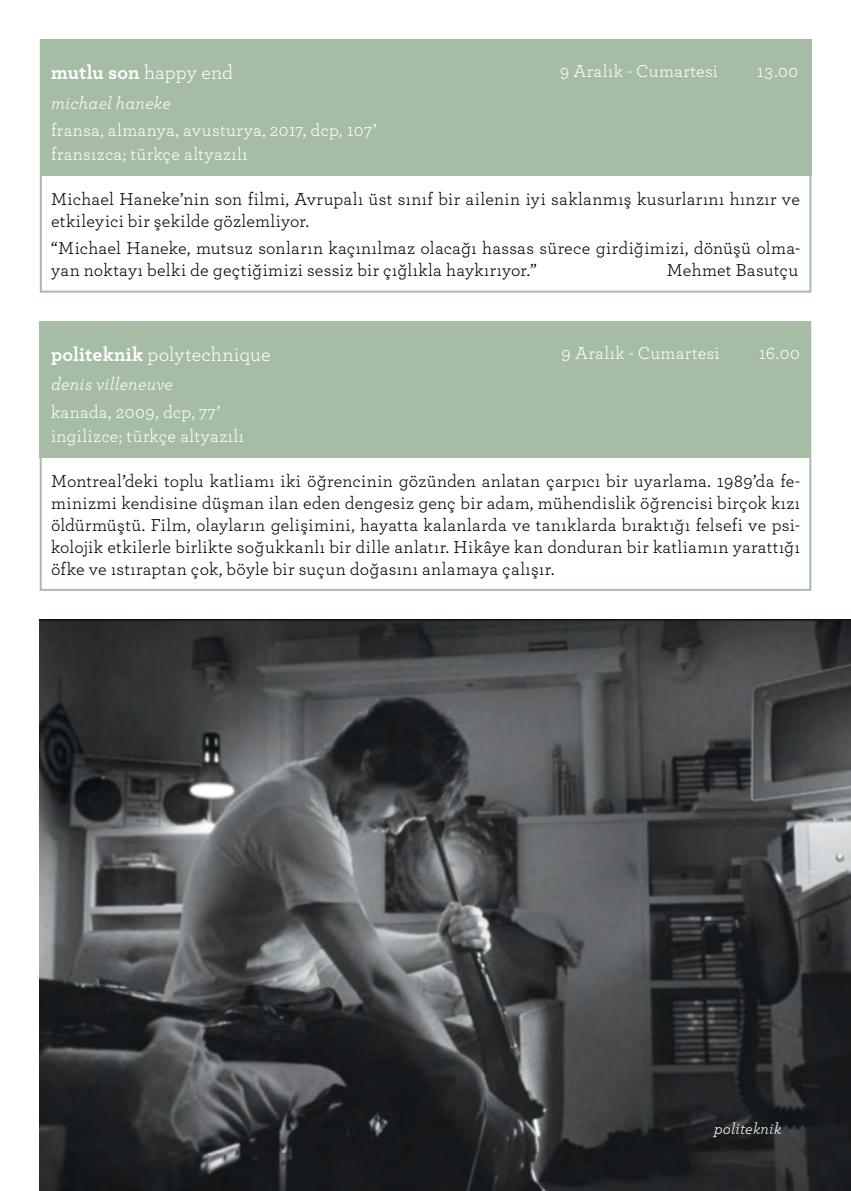
<style>
.page{position:relative;width:851px;height:1191px;background:#fff}
.page>*{position:absolute;margin:0;border:0;box-sizing:border-box;transform-origin:0 0}
.t1{font:20px "Archer";letter-spacing:.005em;color:#fff}
.t2{font:700 20px "Archer";color:#fff}
.t3{font:18px/22px "Archer";letter-spacing:.015em;color:#000}
.t4{font:18px/24.4px "Archer";letter-spacing:.02em;color:#fff}
.t5{font:italic 18px "Archer";letter-spacing:.01em;color:#fff}
.t6{font:italic 16px "Archer";letter-spacing:.01em;color:#fff}
.s1{font-weight:400}
.s2{font-weight:700}
</style>
<div class="page">
<img style="left:40px;top:620px;width:810px;height:571px">
<div style="left:40px;top:322px;width:771px;height:136px;background:#a6bca4"></div>
<div style="left:40px;top:322px;width:771px;height:269px;border:2px solid #a6bca4"></div>
<div style="left:40px;top:40px;width:771px;height:136px;background:#a6bca4"></div>
<div style="left:40px;top:40px;width:771px;height:253px;border:2px solid #a6bca4"></div>
<p class="t2" style="left:51px;top:56px;width:183px">mutlu son <span class="s1">happy end</span></p>
<p class="t5" style="left:51px;top:90px;width:121px">michael haneke</p>
<p class="t4" style="left:51px;top:117px;width:327px">fransa, almanya, avusturya, 2017, dcp, 107’ fransızca; türkçe altyazılı</p>
<p class="t4" style="left:560px;top:58px;width:159px">9 Aralık - Cumartesi</p>
<p class="t4" style="left:756px;top:58px;width:43px">13.00</p>
<p class="t3" style="left:51px;top:187px;width:750px">Michael Haneke’nin son filmi, Avrupalı üst sınıf bir ailenin iyi saklanmış kusurlarını hınzır ve etkileyici bir şekilde gözlemliyor.</p>
<p class="t3" style="left:51px;top:236px;width:750px">“Michael Haneke, mutsuz sonların kaçınılmaz olacağı hassas sürece girdiğimizi, dönüşü olma&shy;yan noktayı belki de geçtiğimizi sessiz bir çığlıkla haykırıyor.”</p>
<p class="t3" style="left:666px;top:258px;width:133px">Mehmet Basutçu</p>
<p class="t1" style="left:51px;top:340px;width:221px"><span class="s2">politeknik</span> polytechnique</p>
<p class="t5" style="left:51px;top:372px;width:123px">denis villeneuve</p>
<p class="t4" style="left:51px;top:399px;width:194px">kanada, 2009, dcp, 77’ ingilizce; türkçe altyazılı</p>
<p class="t4" style="left:561px;top:340px;width:159px">9 Aralık - Cumartesi</p>
<p class="t4" style="left:758px;top:340px;width:43px">16.00</p>
<p class="t3" style="left:51px;top:469px;width:750px;text-align:justify">Montreal’deki toplu katliamı iki öğrencinin gözünden anlatan çarpıcı bir uyarlama. 1989’da fe&shy;minizmi kendisine düşman ilan eden dengesiz genç bir adam, mühendislik öğrencisi birçok kızı öldürmüştü. Film, olayların gelişimini, hayatta kalanlarda ve tanıklarda bıraktığı felsefi ve psi&shy;kolojik etkilerle birlikte soğukkanlı bir dille anlatır. Hikâye kan donduran bir katliamın yarattığı öfke ve ıstıraptan çok, böyle bir suçun doğasını anlamaya çalışır.</p>
<p class="t6" style="left:714px;top:1117px;width:69px">politeknik</p>
</div>
